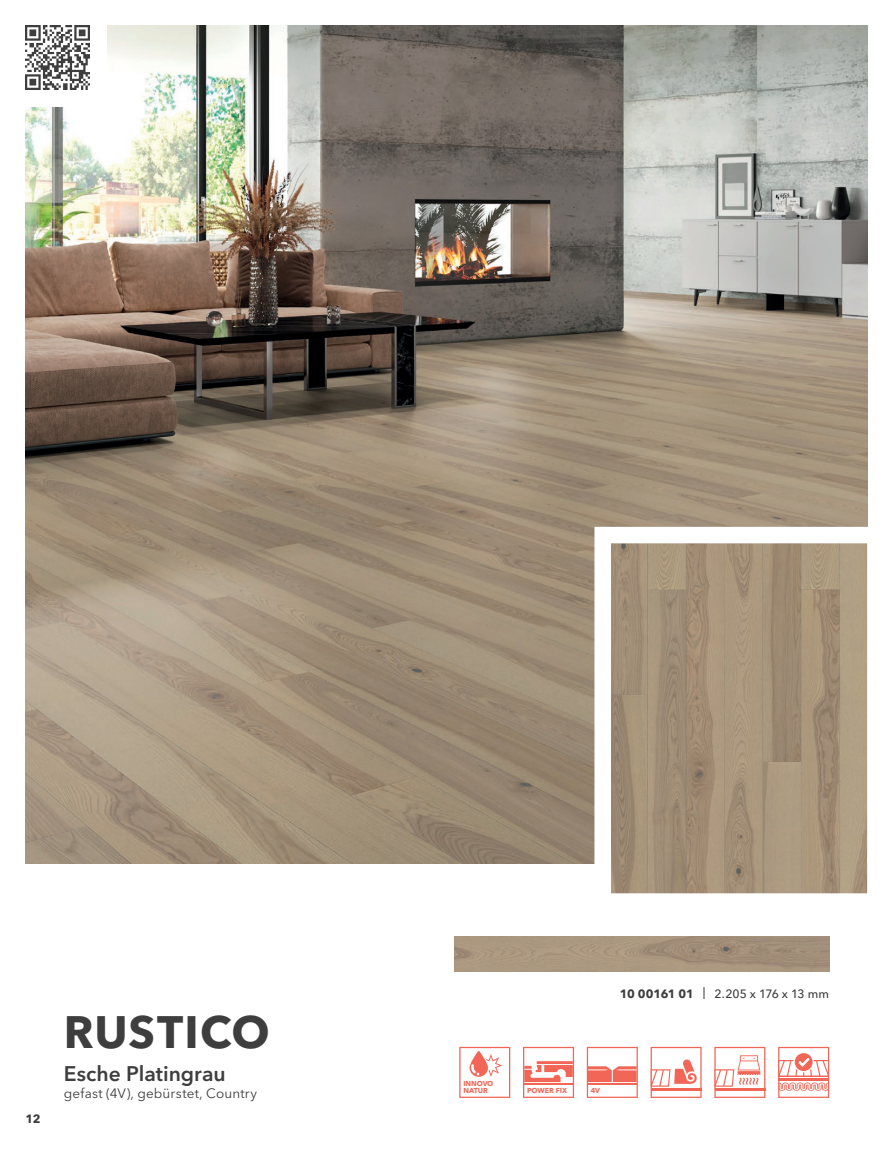
<style>
.page{position:relative;width:893px;height:1149px;background:#fff}
.page>*{position:absolute;margin:0;border:0;box-sizing:border-box;transform-origin:0 0}
.t1{font:700 45px "Avenir Next LT Pro";letter-spacing:.025em;color:#3e3e3f}
.t2{font:600 21px "Avenir Next LT Pro";color:#3e3e3f}
.t3{font:13.5px "Avenir Next LT Pro";letter-spacing:.015em;color:#3e3e3f}
.t4{font:500 12px "Avenir Next LT Pro";letter-spacing:-.03em;color:#3e3e3f}
.t5{font:700 12px "Avenir Next LT Pro";color:#3e3e3f}
.t6{font:700 7.2px/7.6px "Avenir Next LT Pro";letter-spacing:-.005em;color:#f16657}
.s1{font-weight:700}
</style>
<div class="page">
<img style="left:26px;top:26px;width:841px;height:837px">
<svg style="left:586px;top:518px;width:282px;height:376px"></svg>
<div style="left:0;top:0;width:106px;height:106px;background:#fff"></div>
<img style="left:26px;top:26px;width:63px;height:63px">
<img style="left:454px;top:936px;width:375px;height:35px">
<svg style="left:587px;top:1046px;width:51px;height:51px"></svg>
<hr style="left:587px;top:1082px;width:50px;height:2px;background:#f16657">
<svg style="left:523px;top:1046px;width:51px;height:51px"></svg>
<hr style="left:523px;top:1082px;width:50px;height:2px;background:#f16657">
<svg style="left:459px;top:1046px;width:51px;height:51px"></svg>
<svg style="left:651px;top:1046px;width:51px;height:51px"></svg>
<svg style="left:714px;top:1046px;width:51px;height:51px"></svg>
<svg style="left:778px;top:1046px;width:51px;height:51px"></svg>
<p class="t5" style="left:26px;top:1111px;width:16px">12</p>
<h1 class="t1" style="left:64px;top:1004px;width:208px">RUSTICO</h1>
<h2 class="t2" style="left:64px;top:1060px;width:163px">Esche Platingrau</h2>
<p class="t3" style="left:64px;top:1084px;width:195px">gefast (4V), gebürstet, Country</p>
<p class="t6" style="left:463px;top:1078px;width:32px">INNOVO<br>NATUR</p>
<p class="t4" style="left:620px;top:986px;width:211px"><span class="s1">10 00161 01</span> | 2.205 x 176 x 13 mm</p>
<p class="t6" style="left:527px;top:1086px;width:41px">POWER FIX</p>
<p class="t6" style="left:591px;top:1086px;width:11px">4V</p>
</div>
